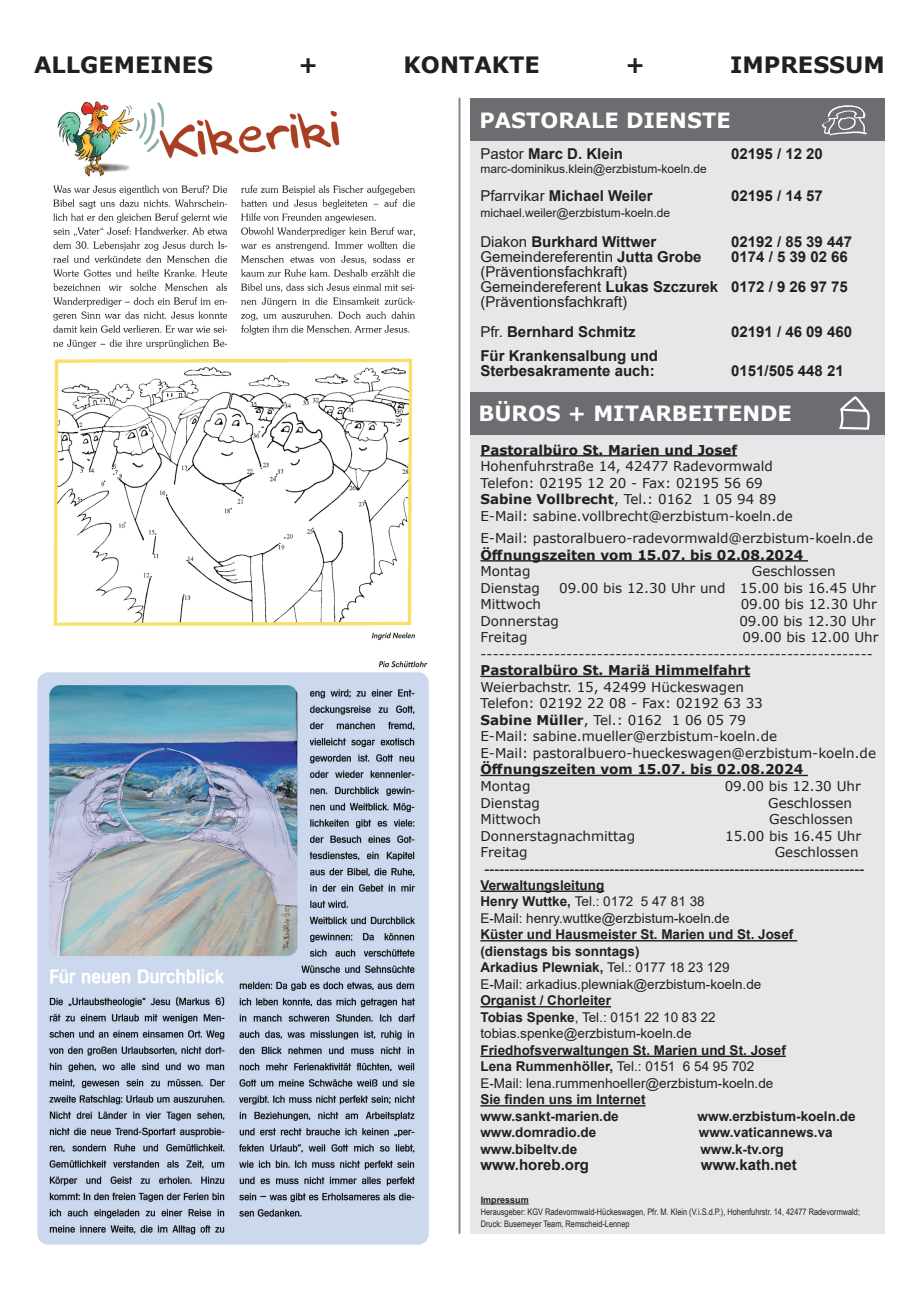
<style>
.page{position:relative;width:919px;height:1289px;background:#fff}
.page>*{position:absolute;margin:0;border:0;box-sizing:border-box;transform-origin:0 0}
.t1{font:700 22.5px "Verdana";color:#231f20}
.t2{font:700 21px "Verdana";color:#fff}
.t3{font:700 15px/15px "Arial";color:#231f20}
.t4{font:15px/15px "Arial";color:#231f20}
.t5{font:13.5px/16.5px "Verdana";color:#231f20}
.t6{font:13.5px/16.5px "Arial";color:#231f20}
.t7{font:700 13.5px/16.5px "Arial";color:#231f20}
.t8{font:700 13.5px "Verdana";color:#231f20}
.t9{font:12px "Arial";color:#231f20}
.t10{font:9px/12px "Arial Narrow";color:#231f20}
.t11{font:700 9px "Arial";color:#231f20}
.s1{font-weight:400}
.s2{font-weight:700}
</style>
<div class="page">
<div style="left:470px;top:98px;width:414px;height:1135px;background:#e6e7e9"></div>
<hr style="left:458px;top:98px;width:1px;height:1135px;background:#6c6d70">
<div style="left:470px;top:98px;width:414px;height:42px;background:#6c6d70"></div>
<svg style="left:822px;top:105px;width:45px;height:30px"></svg>
<div style="left:470px;top:392px;width:414px;height:43px;background:#6c6d70"></div>
<svg style="left:839px;top:396px;width:31px;height:34px"></svg>
<hr style="left:459px;top:98px;width:1px;height:1135px;background:#6c6d70">
<hr style="left:480px;top:455px;width:257px;height:1px;background:#231f20">
<hr style="left:480px;top:560px;width:328px;height:1px;background:#231f20">
<hr style="left:480px;top:675px;width:270px;height:2px;background:#231f20">
<hr style="left:480px;top:774px;width:328px;height:2px;background:#231f20">
<hr style="left:480px;top:890px;width:124px;height:1px;background:#231f20">
<hr style="left:480px;top:940px;width:317px;height:1px;background:#231f20">
<hr style="left:480px;top:1006px;width:131px;height:1px;background:#231f20">
<hr style="left:480px;top:1055px;width:305px;height:1px;background:#231f20">
<hr style="left:480px;top:1105px;width:165px;height:1px;background:#231f20">
<hr style="left:480px;top:1203px;width:48px;height:1px;background:#231f20">
<img style="left:53px;top:101px;width:362px;height:539px">
<img style="left:37px;top:661px;width:392px;height:584px">
<h1 class="t1" style="left:34px;top:48px;width:181px">ALLGEMEINES</h1>
<h1 class="t1" style="left:298px;top:48px;width:21px">+</h1>
<h1 class="t1" style="left:403px;top:48px;width:138px">KONTAKTE</h1>
<h1 class="t1" style="left:625px;top:48px;width:21px">+</h1>
<h1 class="t1" style="left:730px;top:48px;width:156px">IMPRESSUM</h1>
<h2 class="t2" style="left:479px;top:105px;width:252px">PASTORALE DIENSTE</h2>
<p class="t3" style="left:480px;top:147px;width:144px"><span class="s1">Pastor</span> Marc D. Klein</p>
<p class="t3" style="left:731px;top:147px;width:93px">02195 / 12 20</p>
<p class="t9" style="left:480px;top:160px;width:228px">marc-dominikus.klein@erzbistum-koeln.de</p>
<p class="t3" style="left:480px;top:189px;width:174px"><span class="s1">Pfarrvikar</span> Michael Weiler</p>
<p class="t3" style="left:731px;top:189px;width:93px">02195 / 14 57</p>
<p class="t9" style="left:480px;top:204px;width:191px">michael.weiler@erzbistum-koeln.de</p>
<p class="t3" style="left:480px;top:234px;width:177px"><span class="s1">Diakon</span> Burkhard Wittwer</p>
<p class="t3" style="left:731px;top:234px;width:122px">02192 / 85 39 447</p>
<p class="t4" style="left:480px;top:249px;width:222px">Gemeindereferentin <span class="s2">Jutta Grobe</span></p>
<p class="t3" style="left:731px;top:249px;width:118px">0174 / 5 39 02 66</p>
<p class="t4" style="left:480px;top:264px;width:369px">(Präventionsfachkraft)<br>Gemeindereferent <span class="s2">Lukas Szczurek 0172 / 9 26 97 75 </span>(Präventionsfachkraft)</p>
<p class="t3" style="left:480px;top:324px;width:157px"><span class="s1">Pfr.</span> Bernhard Schmitz</p>
<p class="t3" style="left:731px;top:324px;width:122px">02191 / 46 09 460</p>
<p class="t3" style="left:480px;top:348px;width:179px">Für Krankensalbung und<br>Sterbesakramente auch:</p>
<p class="t3" style="left:731px;top:363px;width:114px">0151/505 448 21</p>
<h2 class="t2" style="left:478px;top:399px;width:315px">BÜROS + MITARBEITENDE</h2>
<p class="t8" style="left:480px;top:440px;width:258px">Pastoralbüro St. Marien und Josef</p>
<p class="t5" style="left:480px;top:458px;width:314px">Hohenfuhrstraße 14, 42477 Radevormwald Telefon: 02195 12 20 - Fax: 02195 56 69<br><span class="s2">Sabine Vollbrecht</span>, Tel.: 0162 1 05 94 89<br>E-Mail: sabine.vollbrecht@erzbistum-koeln.de</p>
<p class="t5" style="left:480px;top:530px;width:394px">E-Mail: pastoralbuero-radevormwald@erzbistum-koeln.de</p>
<p class="t8" style="left:480px;top:545px;width:324px">Öffnungszeiten vom 15.07. bis 02.08.2024</p>
<p class="t5" style="left:480px;top:563px;width:51px">Montag</p>
<p class="t5" style="left:751px;top:563px;width:85px">Geschlossen</p>
<p class="t5" style="left:480px;top:579px;width:61px">Dienstag</p>
<p class="t5" style="left:559px;top:579px;width:318px">09.00 bis 12.30 Uhr und 15.00 bis 16.45 Uhr</p>
<p class="t5" style="left:480px;top:596px;width:62px">Mittwoch</p>
<p class="t5" style="left:740px;top:596px;width:138px">09.00 bis 12.30 Uhr</p>
<p class="t5" style="left:480px;top:612px;width:80px">Donnerstag</p>
<p class="t5" style="left:739px;top:612px;width:138px">09.00 bis 12.30 Uhr</p>
<p class="t5" style="left:480px;top:629px;width:49px">Freitag</p>
<p class="t5" style="left:480px;top:629px;width:399px;text-indent:262px">09.00 bis 12.00 Uhr ----------------------------------------------------------------</p>
<p class="t8" style="left:480px;top:661px;width:271px">Pastoralbüro St. Mariä Himmelfahrt</p>
<p class="t5" style="left:480px;top:678px;width:397px">Weierbachstr. 15, 42499 Hückeswagen<br>Telefon: 02192 22 08 - Fax: 02192 63 33<br><span class="s2">Sabine Müller</span>, Tel.: 0162 1 06 05 79<br>E-Mail: sabine.mueller@erzbistum-koeln.de<br>E-Mail: pastoralbuero-hueckeswagen@erzbistum-koeln.de</p>
<p class="t8" style="left:480px;top:760px;width:324px">Öffnungszeiten vom 15.07. bis 02.08.2024</p>
<p class="t5" style="left:480px;top:777px;width:51px">Montag</p>
<p class="t5" style="left:724px;top:777px;width:138px">09.00 bis 12.30 Uhr</p>
<p class="t5" style="left:480px;top:794px;width:61px">Dienstag</p>
<p class="t5" style="left:768px;top:794px;width:85px">Geschlossen</p>
<p class="t5" style="left:480px;top:810px;width:62px">Mittwoch</p>
<p class="t5" style="left:769px;top:810px;width:85px">Geschlossen</p>
<p class="t5" style="left:480px;top:827px;width:156px">Donnerstagnachmittag</p>
<p class="t5" style="left:725px;top:827px;width:138px">15.00 bis 16.45 Uhr</p>
<p class="t5" style="left:480px;top:843px;width:49px">Freitag</p>
<p class="t5" style="left:774px;top:843px;width:85px">Geschlossen</p>
<p class="t4" style="left:484px;top:860px;width:381px">----------------------------------------------------------------------------</p>
<p class="t6" style="left:480px;top:876px;width:251px"><span class="s2">Verwaltungsleitung<br>Henry Wuttke,</span> Tel.: 0172 5 47 81 38<br>E-Mail: henry.wuttke@erzbistum-koeln.de</p>
<p class="t7" style="left:480px;top:926px;width:314px">Küster und Hausmeister St. Marien und St. Josef (dienstags bis sonntags)<br>Arkadius Plewniak, <span class="s1">Tel.: 0177 18 23 129<br>E-Mail: arkadius.plewniak@erzbistum-koeln.de</span></p>
<p class="t6" style="left:480px;top:992px;width:237px"><span class="s2">Organist / Chorleiter<br>Tobias Spenke</span>, Tel.: 0151 22 10 83 22 tobias.spenke@erzbistum-koeln.de</p>
<p class="t6" style="left:480px;top:1041px;width:307px"><span class="s2">Friedhofsverwaltungen St. Marien und St. Josef<br>Lena Rummenhöller,</span> Tel.: 0151 6 54 95 702<br>E-Mail: lena.rummenhoeller@erzbistum-koeln.de</p>
<p class="t7" style="left:480px;top:1091px;width:167px">Sie finden uns im Internet www.sankt-marien.de</p>
<p class="t7" style="left:697px;top:1107px;width:159px">www.erzbistum-koeln.de</p>
<p class="t7" style="left:480px;top:1124px;width:117px">www.domradio.de</p>
<p class="t7" style="left:698px;top:1124px;width:135px">www.vaticannews.va</p>
<p class="t7" style="left:480px;top:1140px;width:98px">www.bibeltv.de</p>
<p class="t7" style="left:700px;top:1140px;width:85px">www.k-tv.org</p>
<p class="t3" style="left:480px;top:1157px;width:110px">www.horeb.org</p>
<p class="t3" style="left:700px;top:1157px;width:98px">www.kath.net</p>
<p class="t11" style="left:480px;top:1193px;width:50px">Impressum</p>
<p class="t10" style="left:480px;top:1205px;width:381px">Herausgeber: KGV Radevormwald-Hückeswagen, Pfr. M. Klein (V.i.S.d.P.), Hohenfuhrstr. 14, 42477 Radevormwald;<br>Druck: Busemeyer Team, Remscheid-Lennep</p>
</div>
